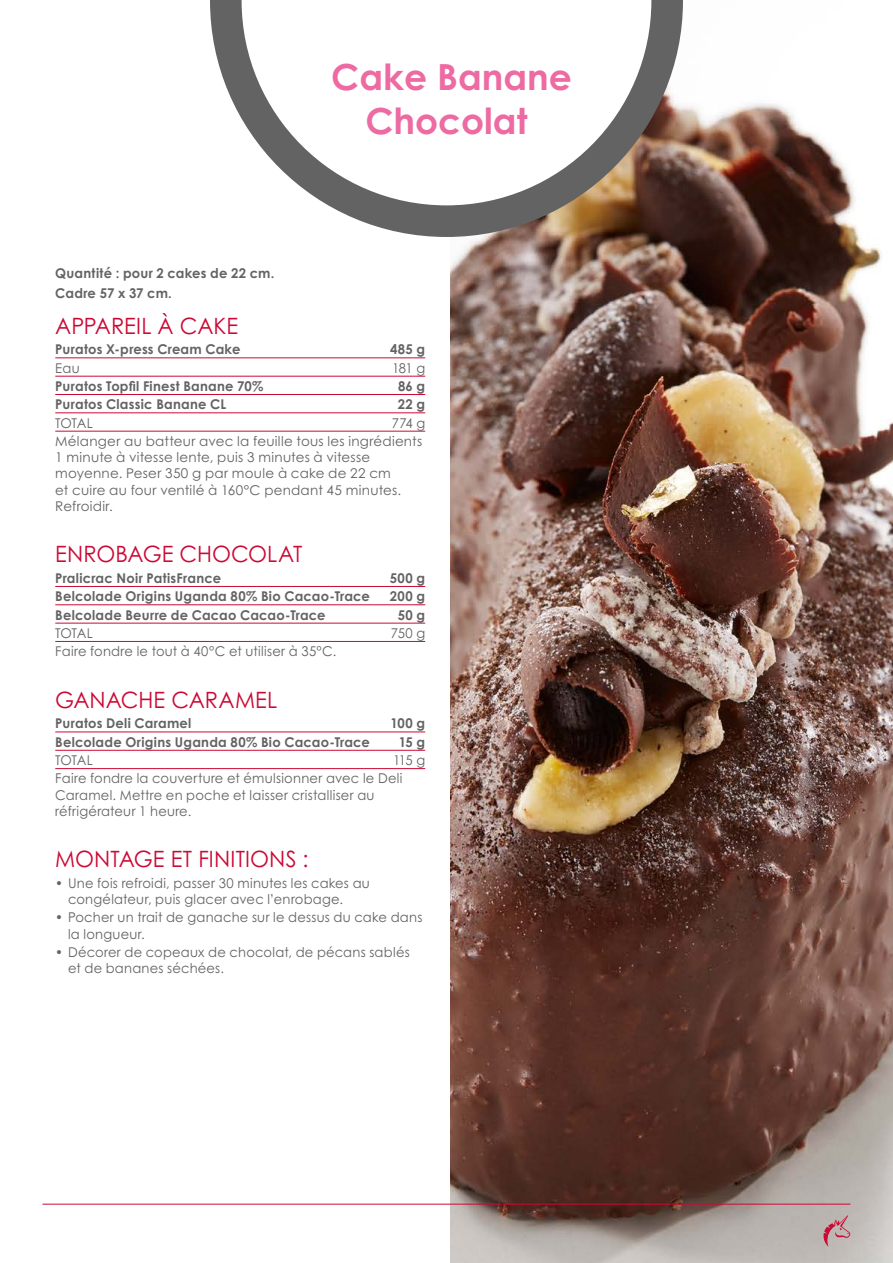
<style>
.page{position:relative;width:893px;height:1263px;background:#fff}
.page>*{position:absolute;margin:0;border:0;box-sizing:border-box;transform-origin:0 0}
.t1{font:700 36px/43.2px "Century Gothic Pro";color:#ed6ba2;text-align:center}
.t2{font:22.5px "Century Gothic Pro";color:#cc0935}
.t3{font:13.5px/16.2px "Century Gothic Pro";letter-spacing:.015em;color:#646363}
.t4{font:700 13.5px/20.4px "Century Gothic Pro";letter-spacing:.02em;color:#646363}
</style>
<div class="page">
<img style="left:451px;top:103px;width:442px;height:1160px">
<svg style="left:210px;top:0;width:473px;height:237px"></svg>
<hr style="left:55px;top:358px;width:370px;height:1px;background:#cc0935">
<hr style="left:55px;top:376px;width:370px;height:1px;background:#cc0935">
<hr style="left:55px;top:394px;width:370px;height:1px;background:#cc0935">
<hr style="left:55px;top:413px;width:370px;height:1px;background:#cc0935">
<hr style="left:55px;top:431px;width:370px;height:1px;background:#cc0935">
<hr style="left:55px;top:586px;width:370px;height:1px;background:#cc0935">
<hr style="left:55px;top:604px;width:370px;height:1px;background:#cc0935">
<hr style="left:55px;top:623px;width:370px;height:1px;background:#cc0935">
<hr style="left:55px;top:641px;width:370px;height:1px;background:#cc0935">
<hr style="left:55px;top:732px;width:370px;height:1px;background:#cc0935">
<hr style="left:55px;top:750px;width:370px;height:1px;background:#cc0935">
<hr style="left:55px;top:768px;width:370px;height:1px;background:#cc0935">
<svg style="left:823px;top:1215px;width:27px;height:32px"></svg>
<hr style="left:43px;top:1204px;width:807px;height:1px;background:#cc0935">
<h1 class="t1" style="left:331px;top:55px;width:242px">Cake Banane<br>Chocolat</h1>
<p class="t4" style="left:55px;top:263px;width:221px">Quantité : pour 2 cakes de 22 cm.<br>Cadre 57 x 37 cm.</p>
<h2 class="t2" style="left:55px;top:312px;width:184px">APPAREIL À CAKE</h2>
<p class="t4" style="left:55px;top:339px;width:187px">Puratos X-press Cream Cake</p>
<p class="t4" style="left:390px;top:339px;width:37px">485 g</p>
<p class="t3" style="left:55px;top:359px;width:26px">Eau</p>
<p class="t3" style="left:392px;top:359px;width:35px">181 g</p>
<p class="t4" style="left:55px;top:376px;width:210px">Puratos Topfil Finest Banane 70%</p>
<p class="t4" style="left:398px;top:376px;width:29px">86 g</p>
<p class="t4" style="left:55px;top:394px;width:172px">Puratos Classic Banane CL</p>
<p class="t4" style="left:398px;top:394px;width:29px">22 g</p>
<p class="t3" style="left:55px;top:414px;width:39px">TOTAL</p>
<p class="t3" style="left:55px;top:413px;width:371px;line-height:18.3px;text-align:right">774 g<br>Mélanger au batteur avec la feuille tous les ingrédients</p>
<p class="t3" style="left:55px;top:449px;width:347px">1 minute à vitesse lente, puis 3 minutes à vitesse moyenne. Peser 350 g par moule à cake de 22 cm et cuire au four ventilé à 160°C pendant 45 minutes.<br>Refroidir.</p>
<h2 class="t2" style="left:55px;top:541px;width:249px">ENROBAGE CHOCOLAT</h2>
<p class="t4" style="left:55px;top:568px;width:167px">Pralicrac Noir PatisFrance</p>
<p class="t4" style="left:390px;top:568px;width:37px">500 g</p>
<p class="t4" style="left:55px;top:586px;width:316px">Belcolade Origins Uganda 80% Bio Cacao-Trace</p>
<p class="t4" style="left:390px;top:586px;width:37px">200 g</p>
<p class="t4" style="left:55px;top:604px;width:272px">Belcolade Beurre de Cacao Cacao-Trace</p>
<p class="t4" style="left:398px;top:604px;width:29px">50 g</p>
<p class="t3" style="left:55px;top:625px;width:39px">TOTAL</p>
<p class="t3" style="left:391px;top:625px;width:36px">750 g</p>
<p class="t3" style="left:55px;top:643px;width:283px">Faire fondre le tout à 40°C et utiliser à 35°C.</p>
<h2 class="t2" style="left:55px;top:686px;width:223px">GANACHE CARAMEL</h2>
<p class="t4" style="left:55px;top:713px;width:138px">Puratos Deli Caramel</p>
<p class="t4" style="left:390px;top:713px;width:36px">100 g</p>
<p class="t4" style="left:55px;top:731px;width:316px">Belcolade Origins Uganda 80% Bio Cacao-Trace</p>
<p class="t4" style="left:399px;top:731px;width:28px">15 g</p>
<p class="t3" style="left:55px;top:752px;width:39px">TOTAL</p>
<p class="t3" style="left:55px;top:751px;width:371px;line-height:18.3px;text-indent:338px">115 g<br>Faire fondre la couverture et émulsionner avec le Deli</p>
<p class="t3" style="left:55px;top:786px;width:321px">Caramel. Mettre en poche et laisser cristalliser au réfrigérateur 1 heure.</p>
<h2 class="t2" style="left:55px;top:846px;width:255px">MONTAGE ET FINITIONS :</h2>
<p class="t3" style="left:68px;top:875px;width:303px;text-indent:-13px">• Une fois refroidi, passer 30 minutes les cakes au congélateur, puis glacer avec l’enrobage.</p>
<p class="t3" style="left:68px;top:909px;width:356px;text-indent:-13px">• Pocher un trait de ganache sur le dessus du cake dans la longueur.</p>
<p class="t3" style="left:68px;top:944px;width:343px;text-indent:-13px">• Décorer de copeaux de chocolat, de pécans sablés et de bananes séchées.</p>
</div>
